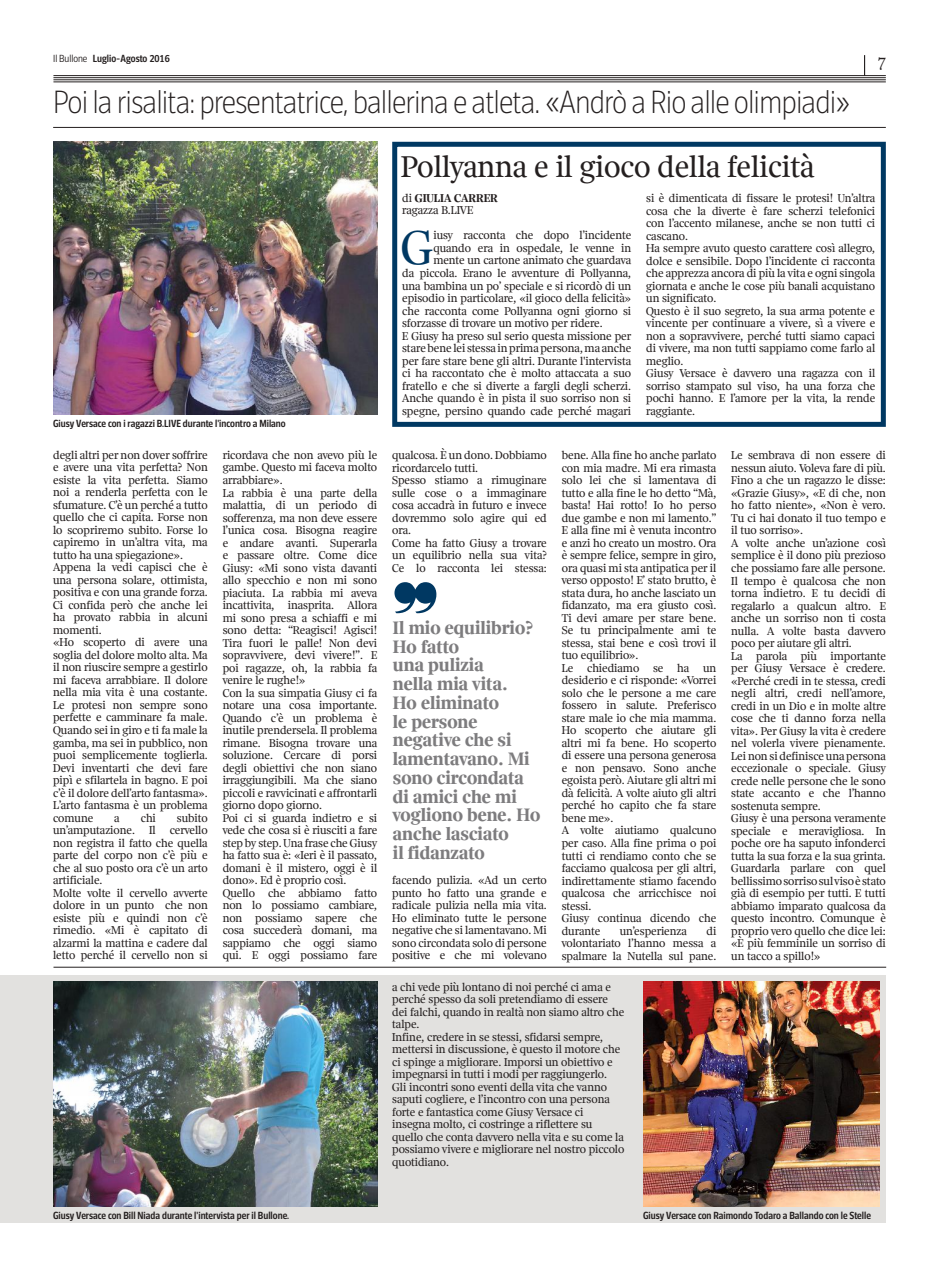
<style>
.page{position:relative;width:939px;height:1276px;background:#fff}
.page>*{position:absolute;margin:0;border:0;box-sizing:border-box;transform-origin:0 0}
.t1{font:300 49.62px "Solferino Text";color:#003862}
.t2{font:100 31.25px "Brera Condensed";letter-spacing:-.01em;color:#241f1f}
.t3{font:300 31.25px "Solferino Text";color:#241f1f}
.t4{font:700 18.75px/18.8px "Solferino Text";color:#7d7c7e}
.t5{font:300 16.25px "Solferino Text";color:#241f1f}
.t6{font:300 11.88px/12.5px "Solferino Text";color:#241f1f}
.t7{font:700 10px "Brera Condensed";color:#241f1f}
.s1{font-weight:300}
.s2{font-weight:700}
</style>
<div class="page">
<hr style="left:53px;top:82px;width:833px;height:1px;background:#241f1f">
<hr style="left:53px;top:75px;width:833px;height:1px;background:#241f1f">
<hr style="left:53px;top:77px;width:833px;height:1px;background:#241f1f">
<hr style="left:53px;top:80px;width:833px;height:1px;background:#241f1f">
<svg style="left:864px;top:55px;width:1px;height:20px"></svg>
<hr style="left:53px;top:127px;width:833px;height:1px;background:#241f1f">
<div style="left:0;top:975px;width:886px;height:247px;background:#e2e1df"></div>
<img style="left:53px;top:982px;width:324px;height:224px">
<hr style="left:54px;top:967px;width:832px;height:1px;background:#241f1f">
<img style="left:53px;top:142px;width:324px;height:273px">
<div style="left:392px;top:142px;width:494px;height:285px;border:5px solid #003862"></div>
<img style="left:643px;top:982px;width:237px;height:224px">
<p class="t7" style="left:53px;top:53px;width:118px"><span class="s1">Il Bullone</span> Luglio-Agosto 2016</p>
<h3 class="t5" style="left:878px;top:50px;width:9px">7</h3>
<h2 class="t2" style="left:53px;top:84px;width:799px">Poi la risalita: presentatrice, ballerina e atleta. «Andrò a Rio alle olimpiadi»</h2>
<h2 class="t3" style="left:401px;top:146px;width:415px">Pollyanna e il gioco della felicità</h2>
<p class="t7" style="left:53px;top:417px;width:234px">Giusy Versace con i ragazzi B.LIVE durante l'incontro a Milano</p>
<p class="t6" style="left:402px;top:191px;width:97px">di <span class="s2">Giulia Carrer </span>ragazza B.LIVE</p>
<h1 class="t1" style="left:401px;top:216px;width:34px">G</h1>
<p class="t6" style="left:433px;top:229px;width:199px">iusy racconta che dopo l’incidente</p>
<p class="t6" style="left:433px;top:241px;width:199px">quando era in ospedale, le venne in</p>
<p class="t6" style="left:433px;top:254px;width:199px">mente un cartone animato che guardava</p>
<p class="t6" style="left:402px;top:266px;width:231px">da piccola. Erano le avventure di Pollyanna,</p>
<p class="t6" style="left:402px;top:279px;width:231px">una bambina un po’ speciale e si ricordò di un</p>
<p class="t6" style="left:402px;top:291px;width:231px">episodio in particolare, «il gioco della felicità»</p>
<p class="t6" style="left:402px;top:304px;width:231px">che racconta come Pollyanna ogni giorno si</p>
<p class="t6" style="left:402px;top:316px;width:202px">sforzasse di trovare un motivo per ridere.</p>
<p class="t6" style="left:402px;top:329px;width:231px">E Giusy ha preso sul serio questa missione per</p>
<p class="t6" style="left:402px;top:341px;width:231px">stare bene lei stessa in prima persona, ma anche</p>
<p class="t6" style="left:402px;top:354px;width:231px">per fare stare bene gli altri. Durante l'intervista</p>
<p class="t6" style="left:402px;top:366px;width:231px">ci ha raccontato che è molto attaccata a suo</p>
<p class="t6" style="left:402px;top:379px;width:231px">fratello e che si diverte a fargli degli scherzi.</p>
<p class="t6" style="left:402px;top:391px;width:231px">Anche quando è in pista il suo sorriso non si</p>
<p class="t6" style="left:402px;top:404px;width:231px">spegne, persino quando cade perché magari</p>
<p class="t6" style="left:646px;top:191px;width:231px">si è dimenticata di fissare le protesi! Un’altra cosa che la diverte è fare scherzi telefonici con l’accento milanese, anche se non tutti ci cascano.<br>Ha sempre avuto questo carattere così allegro, dolce e sensibile. Dopo l’incidente ci racconta che apprezza ancora di più la vita e ogni singola giornata e anche le cose più banali acquistano un significato.<br>Questo è il suo segreto, la sua arma potente e vincente per continuare a vivere, sì a vivere e non a sopravvivere, perché tutti siamo capaci di vivere, ma non tutti sappiamo come farlo al meglio.<br>Giusy Versace è davvero una ragazza con il sorriso stampato sul viso, ha una forza che pochi hanno. E l’amore per la vita, la rende raggiante.</p>
<p class="t6" style="left:53px;top:448px;width:156px">degli altri per non dover soffrire e avere una vita perfetta? Non esiste la vita perfetta. Siamo noi a renderla perfetta con le sfumature. C’è un perché a tutto quello che ci capita. Forse non lo scopriremo subito. Forse lo capiremo in un’altra vita, ma tutto ha una spiegazione».<br>Appena la vedi capisci che è una persona solare, ottimista, positiva e con una grande forza.<br>Ci confida però che anche lei ha provato rabbia in alcuni momenti.<br>«Ho scoperto di avere una soglia del dolore molto alta. Ma il non riuscire sempre a gestirlo mi faceva arrabbiare. Il dolore nella mia vita è una costante.<br>Le protesi non sempre sono perfette e camminare fa male.<br>Quando sei in giro e ti fa male la gamba, ma sei in pubblico, non puoi semplicemente toglierla.<br>Devi inventarti che devi fare pipì e sfilartela in bagno. E poi c’è il dolore dell’arto fantasma».<br>L’arto fantasma è un problema comune</p>
<p class="t6" style="left:53px;top:811px;width:156px;text-indent:124px">subito un’amputazione. Il cervello non registra il fatto che quella parte del corpo non c’è più e che al suo posto ora c’è un arto artificiale.<br>Molte volte il cervello avverte dolore in un punto che non esiste più e quindi non c’è rimedio. «Mi è capitato di alzarmi la mattina e cadere dal letto perché il cervello non si</p>
<p class="t6" style="left:114px;top:811px;width:7px">a</p>
<p class="t6" style="left:141px;top:811px;width:17px">chi</p>
<p class="t6" style="left:223px;top:448px;width:156px">ricordava che non avevo più le gambe. Questo mi faceva molto arrabbiare».<br>La rabbia è una parte della malattia, di un periodo di sofferenza, ma non deve essere l’unica cosa. Bisogna reagire e andare avanti. Superarla e passare oltre. Come dice<br>Giusy: «Mi sono vista davanti allo specchio e non mi sono piaciuta. La rabbia mi aveva incattivita, inasprita. Allora mi sono presa a schiaffi e mi sono detta: “Reagisci! Agisci!<br>Tira fuori le palle! Non devi sopravvivere, devi vivere!”. E poi ragazze, oh, la rabbia fa venire le rughe!»<br>Con la sua simpatia Giusy ci fa notare una cosa importante.<br>Quando c’è un problema è inutile prendersela. Il problema rimane. Bisogna trovare una soluzione. Cercare di porsi degli obiettivi che non siano irraggiungibili. Ma che siano piccoli e ravvicinati e affrontarli giorno dopo giorno.<br>Poi ci si guarda indietro e si vede che cosa si è riusciti a fare step by step. Una frase che Giusy ha fatto sua è: «Ieri è il passato, domani è il mistero, oggi è il dono». Ed è proprio così.<br>Quello che abbiamo fatto non lo possiamo cambiare, non possiamo sapere che cosa succederà domani, ma sappiamo che oggi siamo qui. E oggi possiamo fare</p>
<p class="t6" style="left:392px;top:448px;width:156px">qualcosa. È un dono. Dobbiamo ricordarcelo tutti.<br>Spesso stiamo a rimuginare sulle cose o a immaginare cosa accadrà in futuro e invece dovremmo solo agire qui ed ora.<br>Come ha fatto Giusy a trovare un equilibrio nella sua vita?<br>Ce lo racconta lei stessa:</p>
<h3 class="t4" style="left:393px;top:618px;width:149px">Il mio equilibrio?<br>Ho fatto<br>una pulizia<br>nella mia vita.<br>Ho eliminato<br>le persone negative che si lamentavano. Mi sono circondata di amici che mi vogliono bene. Ho anche lasciato<br>il fidanzato</h3>
<p class="t6" style="left:392px;top:873px;width:156px;text-align:justify">facendo pulizia. «Ad un certo punto ho fatto una grande e radicale pulizia nella mia vita.<br>Ho eliminato tutte le persone negative che si lamentavano. Mi sono circondata solo di persone positive e che mi volevano</p>
<p class="t6" style="left:562px;top:448px;width:156px">bene. Alla fine ho anche parlato con mia madre. Mi era rimasta solo lei che si lamentava di tutto e alla fine le ho detto “Mà, basta! Hai rotto! Io ho perso due gambe e non mi lamento.”<br>E alla fine mi è venuta incontro e anzi ho creato un mostro. Ora è sempre felice, sempre in giro, ora quasi mi sta antipatica per il verso opposto! E’ stato brutto, è stata dura, ho anche lasciato un fidanzato, ma era giusto così.<br>Ti devi amare per stare bene.<br>Se tu principalmente ami te stessa, stai bene e così trovi il tuo equilibrio».<br>Le chiediamo se ha un desiderio e ci risponde: «Vorrei solo che le persone a me care fossero in salute. Preferisco stare male io che mia mamma.<br>Ho scoperto che aiutare gli altri mi fa bene. Ho scoperto di essere una persona generosa e non pensavo. Sono anche egoista però. Aiutare gli altri mi dà felicità. A volte aiuto gli altri perché ho capito che fa stare bene me».<br>A volte aiutiamo qualcuno per caso. Alla fine prima o poi tutti ci rendiamo conto che se facciamo qualcosa per gli altri, indirettamente stiamo facendo qualcosa che arricchisce noi stessi.<br>Giusy continua dicendo che durante</p>
<p class="t6" style="left:620px;top:924px;width:69px">un’esperienza</p>
<p class="t6" style="left:562px;top:924px;width:156px;text-align:justify;text-indent:145px">di volontariato l’hanno messa a spalmare la Nutella sul pane.</p>
<p class="t6" style="left:392px;top:980px;width:234px">a chi vede più lontano di noi perché ci ama e perché spesso da soli pretendiamo di essere dei falchi, quando in realtà non siamo altro che talpe.<br>Infine, credere in se stessi, sfidarsi sempre, mettersi in discussione, è questo il motore che ci spinge a migliorare. Imporsi un obiettivo e impegnarsi in tutti i modi per raggiungerlo.<br>Gli incontri sono eventi della vita che vanno saputi cogliere, e l’incontro con una persona forte e fantastica come Giusy Versace ci insegna molto, ci costringe a riflettere su quello che conta davvero nella vita e su come la possiamo vivere e migliorare nel nostro piccolo quotidiano.</p>
<p class="t6" style="left:731px;top:449px;width:156px">Le sembrava di non essere di nessun aiuto. Voleva fare di più.<br>Fino a che un ragazzo le disse: «Grazie Giusy», «E di che, non ho fatto niente», «Non è vero.<br>Tu ci hai donato il tuo tempo e il tuo sorriso».<br>A volte anche un’azione così semplice è il dono più prezioso che possiamo fare alle persone.<br>Il tempo è qualcosa che non torna indietro. E tu decidi di regalarlo a qualcun altro. E anche un sorriso non ti costa nulla. A volte basta davvero poco per aiutare gli altri.<br>La parola più importante per Giusy Versace è credere. «Perché credi in te stessa, credi negli altri, credi nell’amore, credi in un Dio e in molte altre cose che ti danno forza nella vita». Per Giusy la vita è credere nel volerla vivere pienamente.<br>Lei non si definisce una persona eccezionale o speciale. Giusy crede nelle persone che le sono state accanto e che l’hanno sostenuta sempre.<br>Giusy è una persona veramente speciale e meravigliosa. In poche ore ha saputo infonderci tutta la sua forza e la sua grinta.<br>Guardarla parlare con quel bellissimo sorriso sul viso è stato già di esempio per tutti. E tutti abbiamo imparato qualcosa da questo incontro. Comunque è proprio vero quello che dice lei: «È più femminile un sorriso di un tacco a spillo!»</p>
<p class="t7" style="left:53px;top:1209px;width:238px">Giusy Versace con Bill Niada durante l'intervista per il Bullone.</p>
<p class="t7" style="left:643px;top:1208px;width:229px">Giusy Versace con Raimondo Todaro a Ballando con le Stelle</p>
</div>
